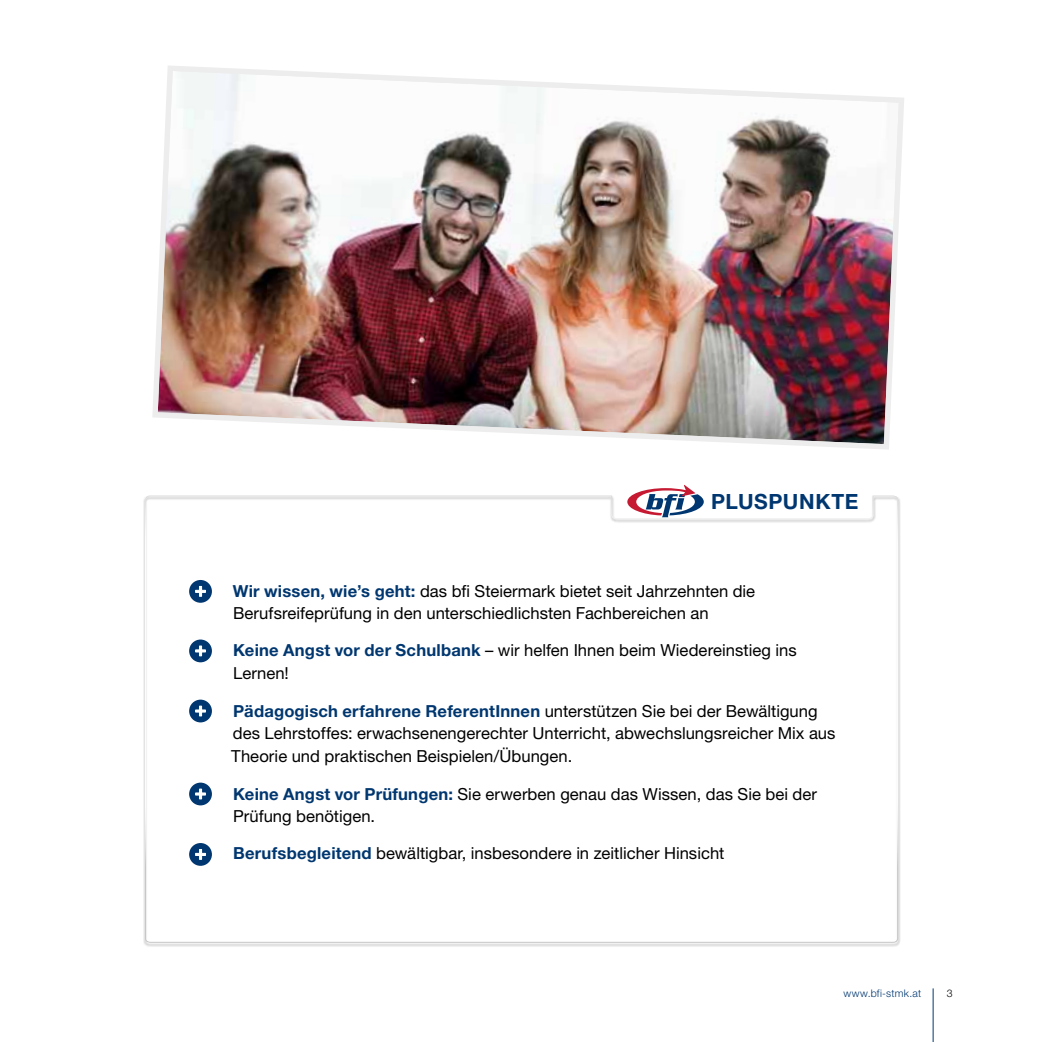
<style>
.page{position:relative;width:1042px;height:1042px;background:#fff}
.page>*{position:absolute;margin:0;border:0;box-sizing:border-box;transform-origin:0 0}
.t1{font:700 21px "Helvetica Neue LT";letter-spacing:.03em;color:#003770}
.t2{font:16.62px/22.8px "Helvetica Neue LT";color:#000}
.t3{font:300 10.5px "Helvetica Neue LT";letter-spacing:.04em;color:#003770}
.t4{font:300 10.5px "Helvetica Neue LT";color:#000}
.s1{font-weight:700;color:#003770}
</style>
<div class="page">
<hr style="left:933px;top:988px;width:1px;height:54px;background:#003770">
<svg style="left:145px;top:495px;width:753px;height:448px"></svg>
<svg style="left:627px;top:485px;width:77px;height:32px"></svg>
<div style="left:189px;top:580px;width:23px;height:23px;background:#003770;border-radius:50%"></div>
<svg style="left:195px;top:585px;width:11px;height:12px"></svg>
<div style="left:189px;top:639px;width:23px;height:23px;background:#003770;border-radius:50%"></div>
<svg style="left:195px;top:645px;width:11px;height:12px"></svg>
<div style="left:189px;top:699px;width:23px;height:23px;background:#003770;border-radius:50%"></div>
<svg style="left:195px;top:705px;width:11px;height:12px"></svg>
<div style="left:189px;top:782px;width:23px;height:23px;background:#003770;border-radius:50%"></div>
<svg style="left:195px;top:788px;width:11px;height:12px"></svg>
<div style="left:189px;top:843px;width:23px;height:23px;background:#003770;border-radius:50%"></div>
<svg style="left:195px;top:849px;width:11px;height:11px"></svg>
<img style="left:152px;top:66px;width:752px;height:383px">
<p class="t1" style="left:711px;top:489px;width:149px">Pluspunkte</p>
<p class="t2" style="left:233px;top:579px;width:524px"><span class="s1">Wir wissen, wie’s geht:</span> das bfi Steiermark bietet seit Jahrzehnten die<br>Berufsreifeprüfung in den unterschiedlichsten Fachbereichen an</p>
<p class="t2" style="left:233px;top:639px;width:565px"><span class="s1">Keine Angst vor der Schulbank</span> – wir helfen Ihnen beim Wiedereinstieg ins<br>Lernen!</p>
<p class="t2" style="left:231px;top:699px;width:606px"><span class="s1">Pädagogisch erfahrene ReferentInnen</span> unterstützen Sie bei der Bewältigung des Lehrstoffes: erwachsenengerechter Unterricht, abwechslungsreicher Mix aus<br>Theorie und praktischen Beispielen/Übungen.</p>
<p class="t2" style="left:233px;top:782px;width:585px"><span class="s1">Keine Angst vor Prüfungen:</span> Sie erwerben genau das Wissen, das Sie bei der<br>Prüfung benötigen.</p>
<p class="t2" style="left:233px;top:841px;width:493px"><span class="s1">Berufsbegleitend</span> bewältigbar, insbesondere in zeitlicher Hinsicht</p>
<p class="t3" style="left:843px;top:986px;width:79px">www.bfi-stmk.at</p>
<p class="t4" style="left:947px;top:986px;width:7px">3</p>
</div>
